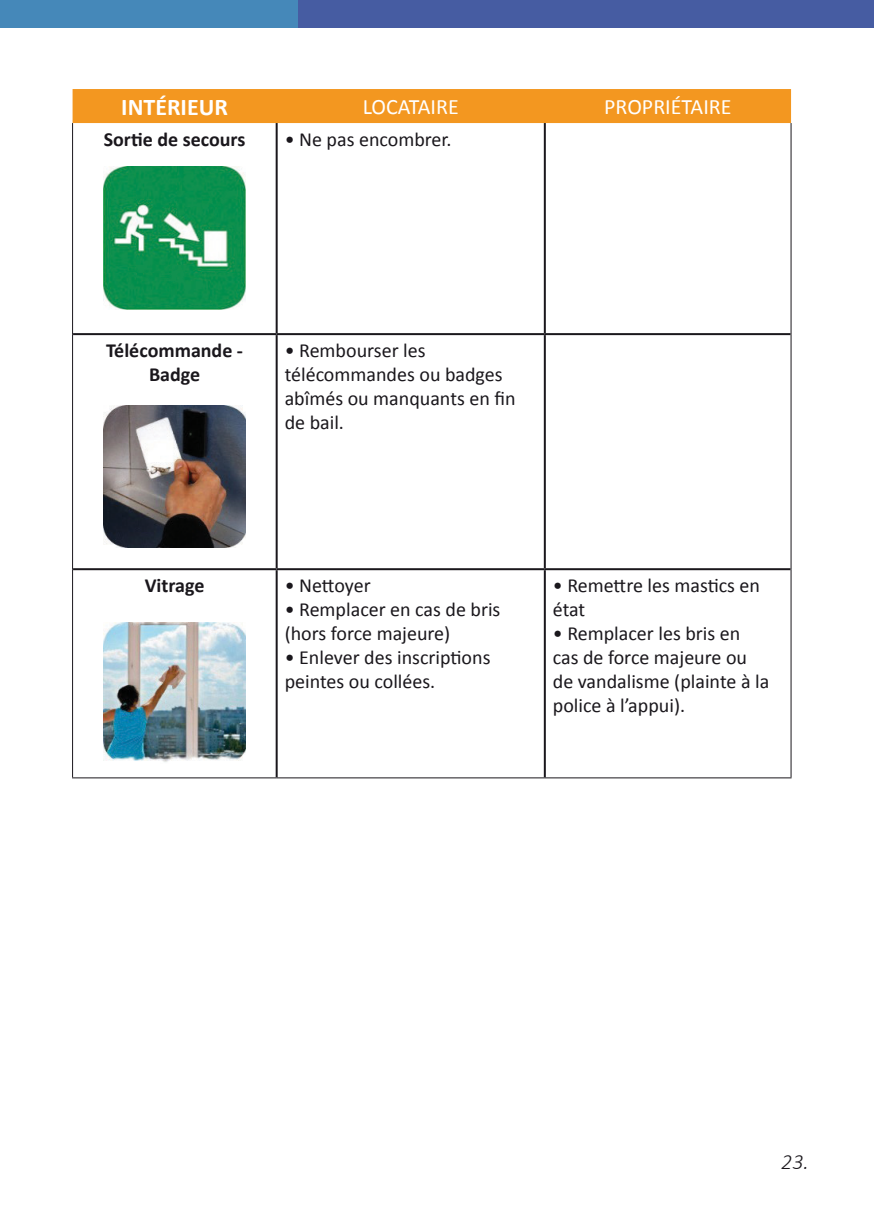
<style>
.page{position:relative;width:874px;height:1225px;background:#fff}
.page>*{position:absolute;margin:0;border:0;box-sizing:border-box;transform-origin:0 0}
.t1{font:700 24px "Calibri";color:#fff}
.t2{font:22px "Calibri";color:#fff}
.t3{font:italic 300 22px "Calibri";color:#1a171c}
.t4{font:20px/24px "Calibri";color:#1a171c}
.t5{font:700 20px/24px "Calibri";color:#1a171c;text-align:center}
</style>
<div class="page">
<div style="left:72px;top:89px;width:718px;height:34px;background:#f39720"></div>
<hr style="left:72px;top:123px;width:1px;height:211px;background:#1a171c">
<hr style="left:790px;top:123px;width:1px;height:211px;background:#1a171c">
<hr style="left:72px;top:334px;width:1px;height:235px;background:#1a171c">
<hr style="left:790px;top:334px;width:1px;height:235px;background:#1a171c">
<hr style="left:72px;top:569px;width:1px;height:208px;background:#1a171c">
<hr style="left:790px;top:569px;width:1px;height:208px;background:#1a171c">
<hr style="left:72px;top:777px;width:204px;height:1px;background:#1a171c">
<hr style="left:276px;top:777px;width:268px;height:1px;background:#1a171c">
<hr style="left:544px;top:777px;width:247px;height:1px;background:#1a171c">
<hr style="left:275px;top:123px;width:2px;height:210px;background:#1a171c">
<hr style="left:543px;top:123px;width:2px;height:210px;background:#1a171c">
<hr style="left:73px;top:333px;width:203px;height:2px;background:#1a171c">
<hr style="left:276px;top:333px;width:268px;height:2px;background:#1a171c">
<hr style="left:275px;top:335px;width:2px;height:233px;background:#1a171c">
<hr style="left:544px;top:333px;width:246px;height:2px;background:#1a171c">
<hr style="left:543px;top:335px;width:2px;height:233px;background:#1a171c">
<hr style="left:73px;top:568px;width:203px;height:2px;background:#1a171c">
<hr style="left:276px;top:568px;width:268px;height:2px;background:#1a171c">
<hr style="left:275px;top:570px;width:2px;height:207px;background:#1a171c">
<hr style="left:544px;top:568px;width:246px;height:2px;background:#1a171c">
<hr style="left:543px;top:570px;width:2px;height:207px;background:#1a171c">
<img style="left:103px;top:167px;width:142px;height:142px">
<img style="left:103px;top:406px;width:142px;height:141px">
<img style="left:103px;top:622px;width:142px;height:140px">
<div style="left:293px;top:0;width:580px;height:27px;background:#465ca2"></div>
<div style="left:0;top:0;width:298px;height:27px;background:#4588b9"></div>
<p class="t1" style="left:121px;top:92px;width:108px">INTÉRIEUR</p>
<p class="t2" style="left:362px;top:92px;width:98px">LOCATAIRE</p>
<p class="t2" style="left:604px;top:92px;width:129px">PROPRIÉTAIRE</p>
<p class="t5" style="left:104px;top:127px;width:143px">Sortie de secours</p>
<p class="t4" style="left:284px;top:127px;width:168px">• Ne pas encombrer.</p>
<p class="t5" style="left:106px;top:338px;width:138px">Télécommande -<br>Badge</p>
<p class="t4" style="left:284px;top:338px;width:232px">• Rembourser les télécommandes ou badges abîmés ou manquants en fin de bail.</p>
<p class="t5" style="left:145px;top:573px;width:61px">Vitrage</p>
<p class="t4" style="left:284px;top:573px;width:87px">• Nettoyer</p>
<p class="t4" style="left:284px;top:597px;width:217px">• Remplacer en cas de bris (hors force majeure)</p>
<p class="t4" style="left:284px;top:645px;width:207px">• Enlever des inscriptions peintes ou collées.</p>
<p class="t4" style="left:552px;top:573px;width:209px">• Remettre les mastics en état</p>
<p class="t4" style="left:552px;top:621px;width:218px">• Remplacer les bris en cas de force majeure ou de vandalisme (plainte à la police à l’appui).</p>
<p class="t3" style="left:780px;top:1147px;width:29px">23.</p>
</div>
